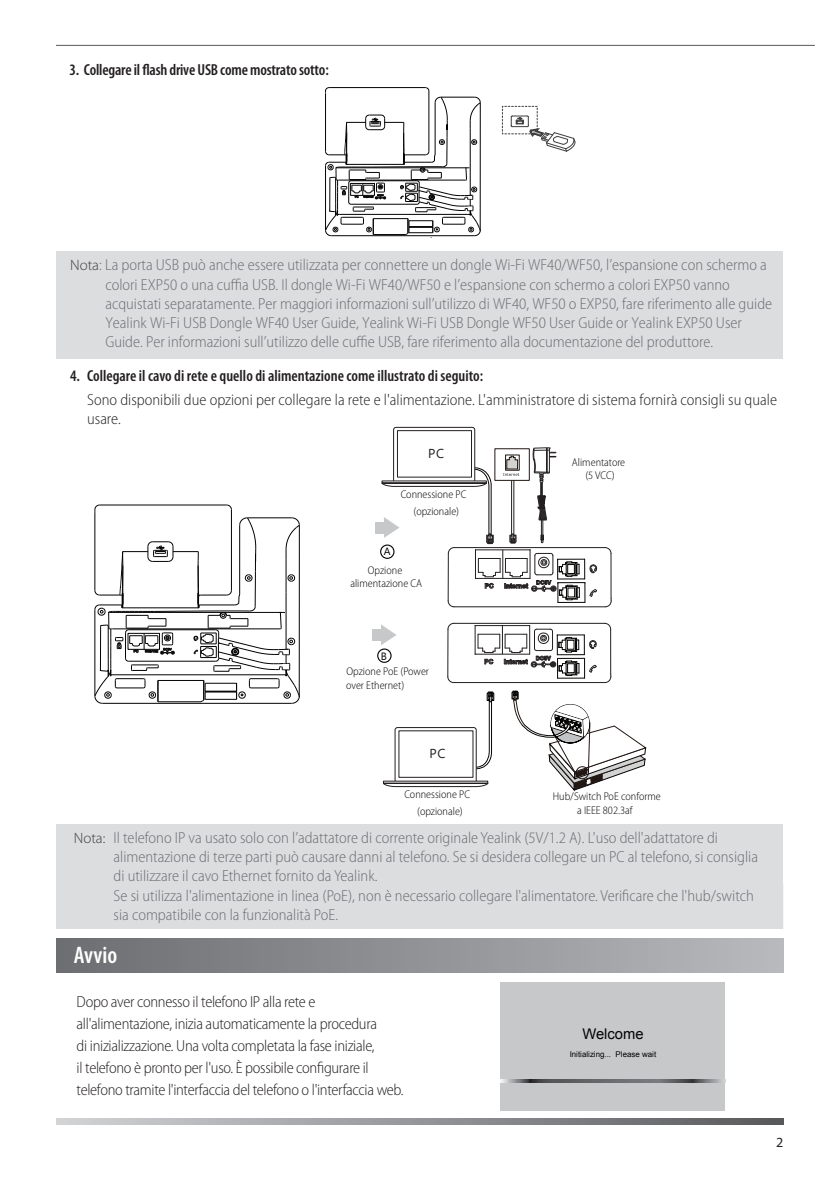
<style>
.page{position:relative;width:840px;height:1191px;background:#fff}
.page>*{position:absolute;margin:0;border:0;box-sizing:border-box;transform-origin:0 0}
.t1{font:600 condensed 24px "Myriad Pro";color:#fff}
.t2{font:300 semi-condensed 16px/19.2px "Myriad Pro";color:#6c6d70}
.t3{font:300 semi-condensed 16px/22px "Myriad Pro";letter-spacing:-.02em;color:#231f20}
.t4{font:600 condensed 16px "Myriad Pro";letter-spacing:-.005em;color:#231f20}
.t5{font:300 semi-condensed 16px/19.2px "Myriad Pro";color:#231f20}
.t6{font:14.8px "Arial";color:#030303}
.t7{font:14px "Myriad Pro";color:#231f20}
.t8{font:13px "Microsoft Phags Pa";color:#231f20}
.t9{font:300 semi-condensed 11.2px/17.2px "Myriad Pro";color:#030303;text-align:center}
.t10{font:10.6px "Microsoft Phags Pa";color:#030303}
.t11{font:8px "Arial";color:#030303}
.s1{font-stretch:normal;font-size:15px;color:#3e3e3f}
</style>
<div class="page">
<div style="left:56px;top:251px;width:725px;height:108px;background:#dcdddf"></div>
<svg style="left:57px;top:1118px;width:725px;height:6px;background:#949699"></svg>
<div style="left:57px;top:824px;width:725px;height:104px;background:#dcdddf"></div>
<div style="left:57px;top:938px;width:725px;height:34px;background:linear-gradient(to right,#6b6d70,#b8b9bd)"></div>
<div style="left:500px;top:982px;width:224px;height:129px;background:#c7c8ca"></div>
<svg style="left:500px;top:1079px;width:220px;height:3px"></svg>
<hr style="left:56px;top:45px;width:758px;height:1px;background:#57585a">
<div style="left:380px;top:544px;width:14px;height:15px;border:1px solid #040503;border-radius:50%"></div>
<div style="left:375px;top:522px;width:10px;height:11px;background:#c7c8ca"></div>
<div style="left:372px;top:629px;width:10px;height:12px;background:#c7c8ca"></div>
<svg style="left:381px;top:624px;width:15px;height:21px"></svg>
<div style="left:377px;top:648px;width:14px;height:15px;border:1px solid #040503;border-radius:50%"></div>
<svg style="left:512px;top:691px;width:134px;height:100px"></svg>
<div style="left:486px;top:693px;width:8px;height:7px;border:1px solid #040503"></div>
<svg style="left:383px;top:692px;width:110px;height:95px"></svg>
<hr style="left:383px;top:783px;width:104px;height:1px;background:#231f20">
<hr style="left:454px;top:606px;width:151px;height:1px;background:#231f20">
<hr style="left:454px;top:547px;width:150px;height:1px;background:#231f20">
<hr style="left:610px;top:553px;width:1px;height:45px;background:#231f20">
<svg style="left:604px;top:598px;width:7px;height:9px"></svg>
<svg style="left:604px;top:547px;width:7px;height:7px"></svg>
<svg style="left:381px;top:427px;width:216px;height:180px"></svg>
<hr style="left:453px;top:682px;width:151px;height:1px;background:#231f20">
<hr style="left:453px;top:623px;width:151px;height:1px;background:#231f20">
<hr style="left:447px;top:629px;width:1px;height:47px;background:#231f20">
<hr style="left:610px;top:629px;width:1px;height:45px;background:#231f20">
<svg style="left:604px;top:674px;width:7px;height:9px"></svg>
<svg style="left:447px;top:676px;width:6px;height:7px"></svg>
<svg style="left:447px;top:622px;width:7px;height:8px"></svg>
<svg style="left:603px;top:622px;width:8px;height:8px"></svg>
<svg style="left:474px;top:625px;width:123px;height:54px"></svg>
<div style="left:501px;top:106px;width:36px;height:28px;border:1px dashed #3e3e3f"></div>
<svg style="left:510px;top:115px;width:66px;height:37px"></svg>
<svg style="left:325px;top:87px;width:156px;height:151px"></svg>
<svg style="left:94px;top:504px;width:206px;height:200px"></svg>
<p class="t4" style="left:70px;top:61px;width:260px">3. Collegare il flash drive USB come mostrato sotto:</p>
<p class="t2" style="left:105px;top:256px;width:668px;text-indent:-35px"><span class="s1">Nota</span>: La porta USB può anche essere utilizzata per connettere un dongle Wi-Fi WF40/WF50, l’espansione con schermo a colori EXP50 o una cuffia USB. Il dongle Wi-Fi WF40/WF50 e l’espansione con schermo a colori EXP50 vanno acquistati separatamente. Per maggiori informazioni sull’utilizzo di WF40, WF50 o EXP50, fare riferimento alle guide Yealink Wi-Fi USB Dongle WF40 User Guide, Yealink Wi-Fi USB Dongle WF50 User Guide or Yealink EXP50 User Guide. Per informazioni sull’utilizzo delle cuffie USB, fare riferimento alla documentazione del produttore.</p>
<p class="t4" style="left:70px;top:366px;width:414px">4. Collegare il cavo di rete e quello di alimentazione come illustrato di seguito:</p>
<p class="t5" style="left:87px;top:390px;width:691px">Sono disponibili due opzioni per collegare la rete e l'alimentazione. L'amministratore di sistema fornirà consigli su quale usare.</p>
<p class="t8" style="left:428px;top:444px;width:17px">PC</p>
<p class="t9" style="left:400px;top:486px;width:67px">Connessione PC (opzionale)</p>
<p class="t10" style="left:383px;top:544px;width:8px">A</p>
<p class="t9" style="left:350px;top:564px;width:73px;line-height:13.2px">Opzione alimentazione CA</p>
<p class="t10" style="left:380px;top:648px;width:8px">B</p>
<p class="t9" style="left:346px;top:665px;width:84px;line-height:13.2px;text-align:left">Opzione PoE (Power over Ethernet)</p>
<p class="t8" style="left:429px;top:744px;width:17px">PC</p>
<p class="t9" style="left:404px;top:785px;width:67px">Connessione PC (opzionale)</p>
<p class="t9" style="left:571px;top:456px;width:55px;line-height:13.6px">Alimentatore (5 VCC)</p>
<p class="t9" style="left:552px;top:789px;width:109px;line-height:14px">Hub/Switch PoE conforme a IEEE 802.3af</p>
<p class="t2" style="left:113px;top:828px;width:645px;text-indent:-40px"><span class="s1">Nota:</span> Il telefono IP va usato solo con l’adattatore di corrente originale Yealink (5V/1.2 A). L'uso dell'adattatore di alimentazione di terze parti può causare danni al telefono. Se si desidera collegare un PC al telefono, si consiglia di utilizzare il cavo Ethernet fornito da Yealink.<br>Se si utilizza l'alimentazione in linea (PoE), non è necessario collegare l'alimentatore. Verificare che l'hub/switch sia compatibile con la funzionalità PoE.</p>
<h1 class="t1" style="left:74px;top:942px;width:45px">Avvio</h1>
<p class="t3" style="left:77px;top:990px;width:328px">Dopo aver connesso il telefono IP alla rete e all'alimentazione, inizia automaticamente la procedura<br>di inizializzazione. Una volta completata la fase iniziale,<br>il telefono è pronto per l'uso. È possibile configurare il telefono tramite l'interfaccia del telefono o l'interfaccia web.</p>
<p class="t6" style="left:582px;top:1023px;width:63px">Welcome</p>
<p class="t11" style="left:569px;top:1048px;width:88px">Initializing... Please wait</p>
<p class="t7" style="left:775px;top:1134px;width:9px">2</p>
</div>
